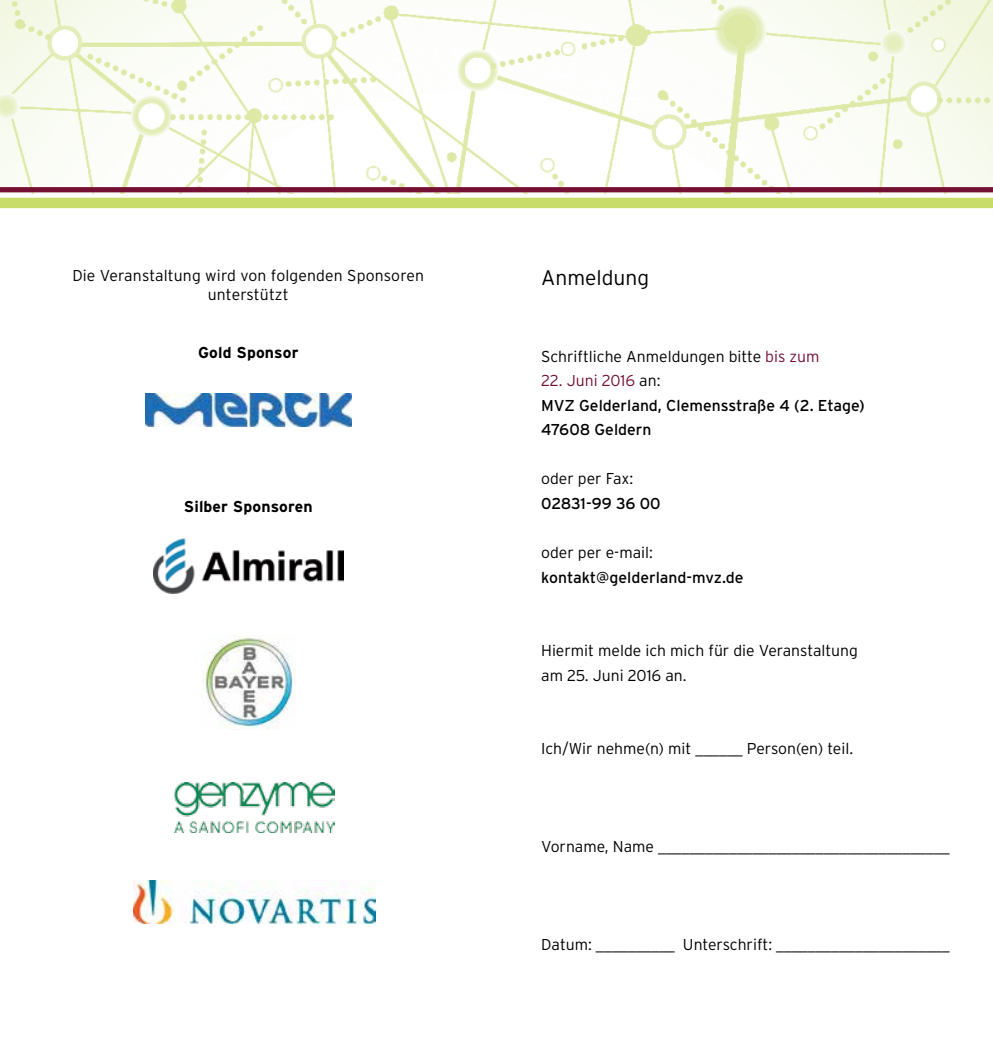
<style>
.page{position:relative;width:993px;height:1042px;background:#fff}
.page>*{position:absolute;margin:0;border:0;box-sizing:border-box;transform-origin:0 0}
.t1{font:300 21px "Interstate";color:#000}
.t2{font:300 15.75px/19.2px "Interstate";color:#000;text-align:center}
.t3{font:15.75px/24.5px "Interstate";color:#000}
.t4{font:700 15.75px "Interstate";letter-spacing:.01em;color:#000}
.s1{color:#741032}
.s2{font-weight:300;color:#741032}
.s3{font-weight:300}
</style>
<div class="page">
<img style="left:153px;top:538px;width:190px;height:56px">
<img style="left:175px;top:783px;width:159px;height:50px">
<img style="left:133px;top:881px;width:243px;height:42px">
<img style="left:145px;top:394px;width:206px;height:32px">
<img style="left:201px;top:635px;width:94px;height:94px">
<img style="left:0;top:0;width:992px;height:193px">
<div style="left:0;top:187px;width:992px;height:5px;background:#741032"></div>
<div style="left:0;top:198px;width:992px;height:10px;background:#c8dd69"></div>
<p class="t2" style="left:72px;top:265px;width:353px">Die Veranstaltung wird von folgenden Sponsoren unterstützt</p>
<p class="t4" style="left:198px;top:343px;width:102px">Gold Sponsor</p>
<p class="t4" style="left:184px;top:497px;width:130px">Silber Sponsoren</p>
<h1 class="t1" style="left:541px;top:266px;width:109px">Anmeldung</h1>
<p class="t2" style="left:541px;top:347px;width:280px">Schriftliche Anmeldungen bitte <span class="s1">bis zum</span></p>
<p class="t3" style="left:541px;top:368px;width:325px"><span class="s2">22. Juni 2016</span> <span class="s3">an:<br></span>MVZ Gelderland, Clemensstraße 4 (2. Etage)<br>47608 Geldern</p>
<p class="t2" style="left:541px;top:469px;width:93px">oder per Fax:</p>
<p class="t3" style="left:541px;top:491px;width:121px">02831-99 36 00</p>
<p class="t2" style="left:541px;top:543px;width:113px">oder per e-mail:</p>
<p class="t3" style="left:541px;top:564px;width:204px">kontakt@gelderland-mvz.de</p>
<p class="t2" style="left:541px;top:638px;width:318px;line-height:24.5px;text-align:left">Hiermit melde ich mich für die Veranstaltung am 25. Juni 2016 an.</p>
<p class="t2" style="left:541px;top:739px;width:313px">Ich/Wir nehme(n) mit ______ Person(en) teil.</p>
<p class="t2" style="left:541px;top:837px;width:410px">Vorname, Name _____________________________________</p>
<p class="t2" style="left:541px;top:935px;width:410px">Datum: __________ Unterschrift: ______________________</p>
</div>
